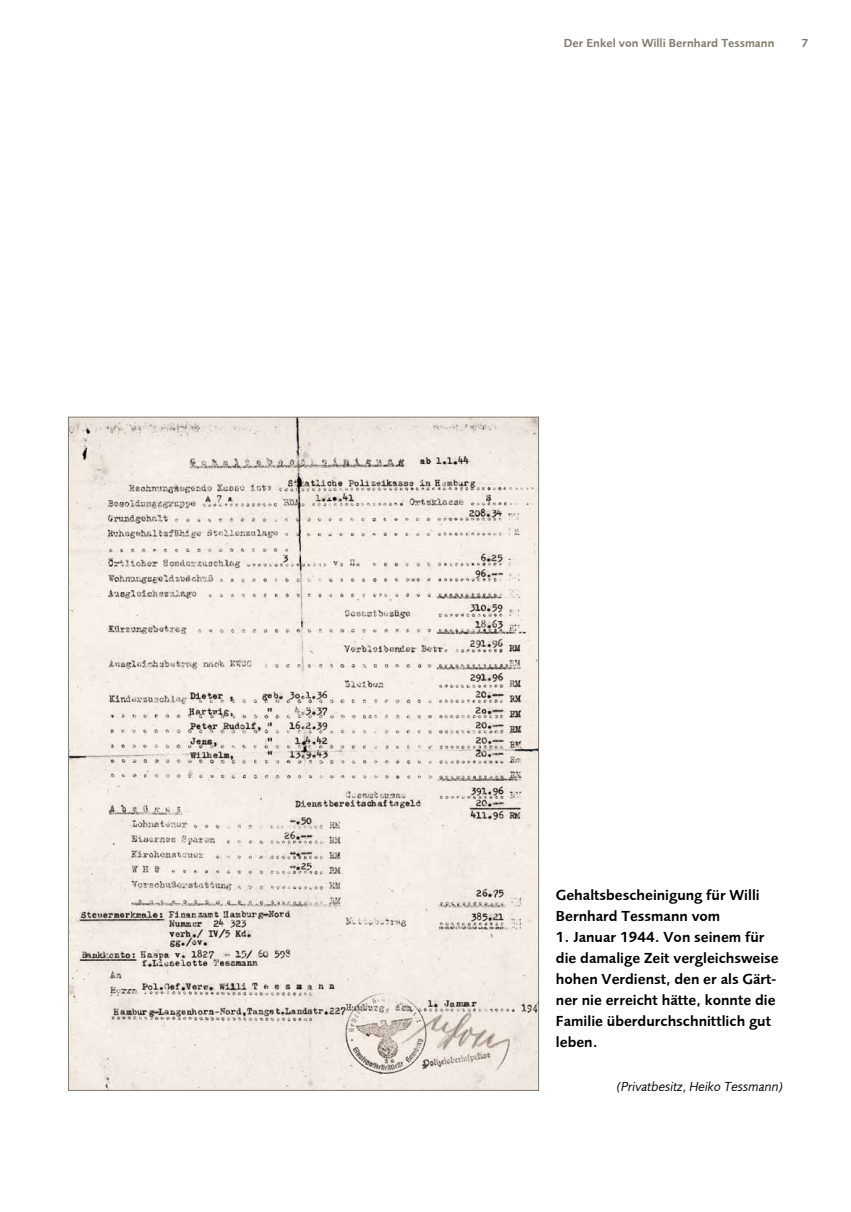
<style>
.page{position:relative;width:851px;height:1212px;background:#fff}
.page>*{position:absolute;margin:0;border:0;box-sizing:border-box;transform-origin:0 0}
.t1{font:15px/21px "Foundry Sans Demi";color:#000}
.t2{font:italic 13.5px "Foundry Sans";color:#000}
.t3{font:12px "Foundry Sans Demi";color:#827c6c}
</style>
<div class="page">
<img style="left:70px;top:419px;width:467px;height:670px">
<p class="t3" style="left:563px;top:36px;width:212px">Der Enkel von Willi Bernhard Tessmann</p>
<p class="t3" style="left:801px;top:36px;width:8px">7</p>
<p class="t1" style="left:556px;top:884px;width:205px">Gehaltsbescheinigung für Willi<br>Bernhard Tessmann vom</p>
<p class="t1" style="left:556px;top:926px;width:224px">1. Januar 1944. Von seinem für die damalige Zeit vergleichsweise hohen Verdienst, den er als Gärt&shy;ner nie erreicht hätte, konnte die<br>Familie überdurchschnittlich gut leben.</p>
<p class="t2" style="left:616px;top:1078px;width:167px">(Privatbesitz, Heiko Tessmann)</p>
</div>
